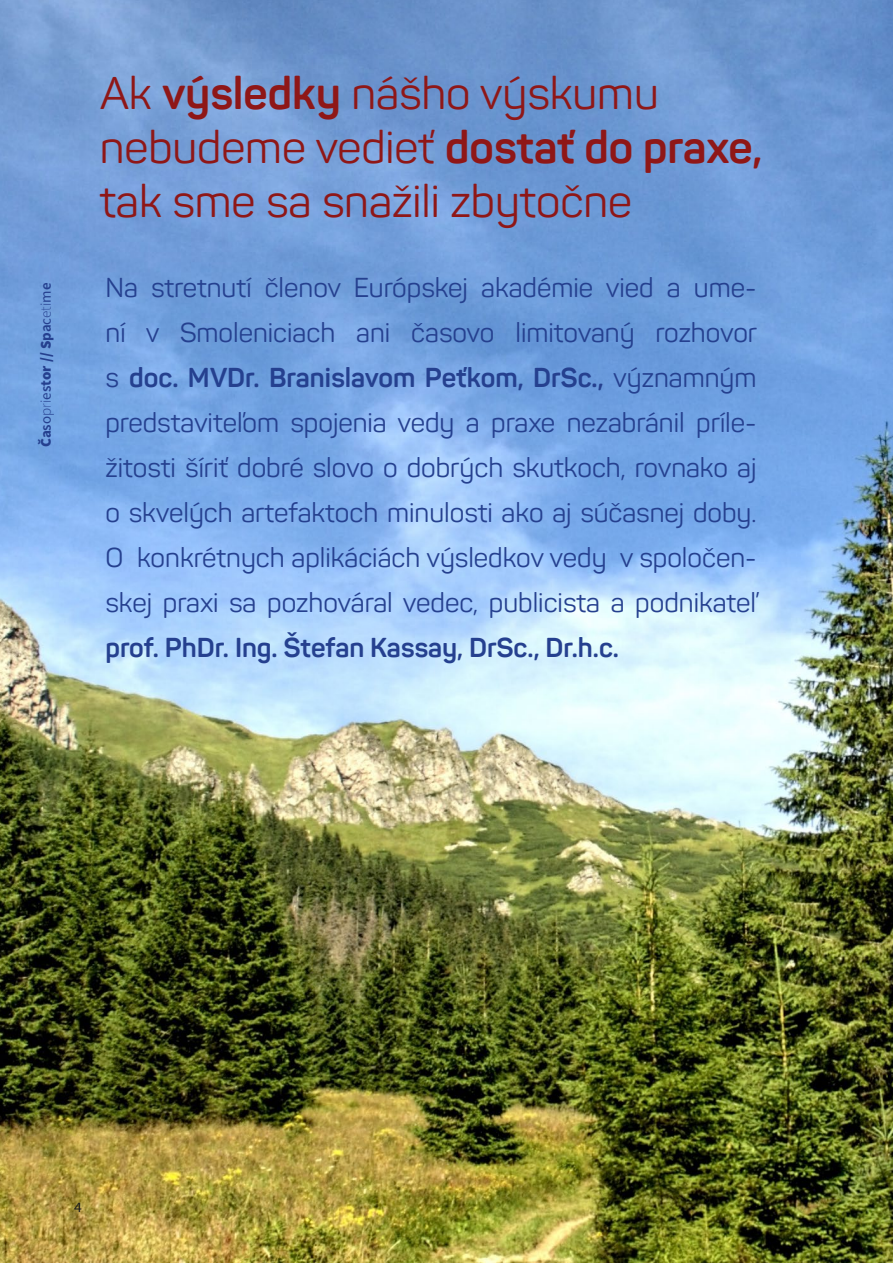
<style>
.page{position:relative;width:893px;height:1263px;background:#fff}
.page>*{position:absolute;margin:0;border:0;box-sizing:border-box;transform-origin:0 0}
.t1{font:45px/54px "Panton";color:#8f1717}
.t2{font:27px/45px "Panton";color:#25408f;text-align:justify}
.t3{font:700 27px "Panton";color:#25408f}
.t4{font:900 15px "Source Sans Pro";color:#25408f}
.t5{font:14.25px "Myriad Pro";color:#1b1b1b;scale:1.05 1}
.s1{font-weight:700}
.s2{font-weight:600}
.s3{font-weight:400}
.s4{font-weight:300}
.s5{font-weight:200}
</style>
<div class="page">
<img style="left:0;top:0;width:893px;height:1263px">
<p class="t4" style="left:36px;top:447px;width:166px;rotate:-90deg">Č<span class="s1">a</span><span class="s2">s</span><span class="s3">o</span><span class="s4">p</span><span class="s5">r</span><span class="s4">i</span><span class="s3">e</span><span class="s2">s</span><span class="s1">t</span>or // S<span class="s1">p</span><span class="s2">a</span><span class="s3">c</span><span class="s4">e</span><span class="s5">t</span><span class="s4">i</span><span class="s3">m</span><span class="s2">e</span></p>
<h1 class="t1" style="left:100px;top:66px;width:664px">Ak <span class="s1">výsledky</span> nášho výskumu nebudeme vedieť <span class="s1">dostať do praxe, </span>tak sme sa snažili zbytočne</h1>
<p class="t2" style="left:105px;top:265px;width:653px">Na stretnutí členov Európskej akadémie vied a ume&shy;ní v Smoleniciach ani časovo limitovaný rozhovor s <span class="s1">doc. MVDr. Branislavom Peťkom, DrSc.,</span> významným predstaviteľom spojenia vedy a praxe nezabránil príle&shy;žitosti šíriť dobré slovo o dobrých skutkoch, rovnako aj o skvelých artefaktoch minulosti ako aj súčasnej doby.<br>O konkrétnych aplikáciách výsledkov vedy v spoločen&shy;skej praxi sa pozhováral vedec, publicista a podnikateľ</p>
<p class="t3" style="left:105px;top:631px;width:515px">prof. PhDr. Ing. Štefan Kassay, DrSc., Dr.h.c.</p>
<p class="t5" style="left:74px;top:1198px;width:9px">4</p>
</div>
